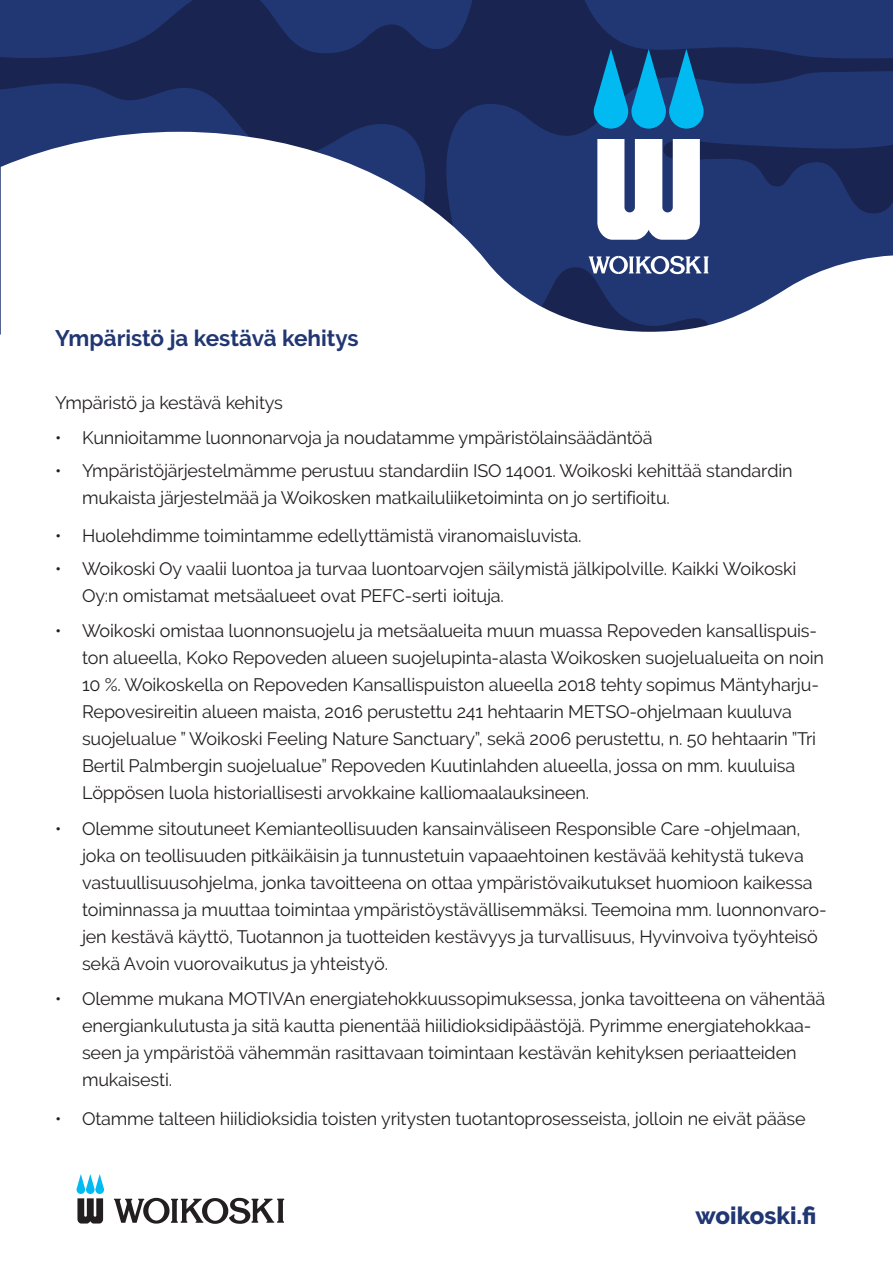
<style>
.page{position:relative;width:893px;height:1263px;background:#fff}
.page>*{position:absolute;margin:0;border:0;box-sizing:border-box;transform-origin:0 0}
.t1{font:800 24px "Raleway";color:#213773}
.t2{font:700 22.5px "Raleway";color:#213773}
.t3{font:18px/27px "Raleway";letter-spacing:-.01em;color:#231f20}
.s1{font-style:inherit}
</style>
<div class="page">
<svg style="left:0;top:0;width:893px;height:263px;background:#1d2c60"></svg>
<svg style="left:1px;top:132px;width:892px;height:193px"></svg>
<svg style="left:77px;top:1174px;width:27px;height:49px"></svg>
<svg style="left:114px;top:1198px;width:170px;height:26px"></svg>
<svg style="left:593px;top:49px;width:300px;height:193px;background:#3e5b8a"></svg>
<svg style="left:497px;top:256px;width:213px;height:76px"></svg>
<p class="t2" style="left:55px;top:326px;width:305px">Ympäristö ja kestävä kehitys</p>
<p class="t3" style="left:55px;top:389px;width:229px">Ympäristö ja kestävä kehitys</p>
<p class="t3" style="left:55px;top:425px;width:599px">• Kunnioitamme luonnonarvoja ja noudatamme ympäristölainsäädäntöä</p>
<p class="t3" style="left:82px;top:457px;width:712px;text-indent:-27px">• Ympäristöjärjestelmämme perustuu standardiin ISO 14001. Woikoski kehittää standardin mukaista järjestelmää ja Woikosken matkailuliiketoiminta on jo serti<span class="s1">f</span>ioitu.</p>
<p class="t3" style="left:55px;top:522px;width:528px">• Huolehdimme toimintamme edellyttämistä viranomaisluvista.</p>
<p class="t3" style="left:82px;top:555px;width:716px;text-indent:-27px">• Woikoski <span class="s1">Oy</span> vaalii luontoa ja turvaa luontoarvojen säilymistä jälkipolville. <span class="s1">K</span>aikki Woikoski<br><span class="s1">Oy</span>:n omistamat metsäalueet ovat PEFC-serti ioituja.</p>
<p class="t3" style="left:82px;top:617px;width:743px;text-indent:-27px">• Woikoski omistaa luonnonsuojelu ja metsäalueita muun muassa Repoveden kansallispuis&shy;ton alueella, Koko Repoveden alueen suojelupinta-alasta Woikosken suojelualueita on noin 10 %. Woikoskella on Repoveden Kansallispuiston alueella 2018 tehty sopimus Mäntyharju-Repovesireitin alueen maista, 2016 perustettu 241 hehtaarin METSO-ohjelmaan kuuluva suojelualue ” Woikoski Feeling Nature Sanctuary”, sekä 2006 perustettu, n. 50 hehtaarin ”Tri Bertil Palmbergin suojelualue” Repoveden Kuutinlahden alueella, jossa on mm. kuuluisa Löppösen luola historiallisesti arvokkaine kalliomaalauksineen.</p>
<p class="t3" style="left:82px;top:815px;width:746px;text-indent:-27px">• Olemme sitoutuneet Kemianteollisuuden kansainväliseen Responsible Care -ohjelmaan, joka on teollisuuden pitkäikäisin ja tunnustetuin vapaaehtoinen kestävää kehitystä tukeva vastuullisuusohjelma, jonka tavoitteena on ottaa ympäristövaikutukset huomioon kaikessa toiminnassa ja muuttaa toimintaa ympäristöystävällisemmäksi. Teemoina mm. luonnonvaro&shy;jen kestävä käyttö, Tuotannon ja tuotteiden kestävyys ja turvallisuus, Hyvinvoiva työyhteisö sekä Avoin vuorovaikutus ja yhteistyö.</p>
<p class="t3" style="left:82px;top:985px;width:745px;text-indent:-27px">• Olemme mukana MOTIVAn energiatehokkuussopimuksessa, jonka tavoitteena on vähentää energiankulutusta ja sitä kautta pienentää hiilidioksidipäästöjä. Pyrimme energiatehokkaa&shy;seen ja ympäristöä vähemmän rasittavaan toimintaan kestävän kehityksen periaatteiden mukaisesti.</p>
<p class="t3" style="left:55px;top:1105px;width:752px">• Otamme talteen hiilidioksidia toisten yritysten tuotantoprosesseista, jolloin ne eivät pääse</p>
<p class="t1" style="left:696px;top:1202px;width:122px">woikoski.fi</p>
</div>
